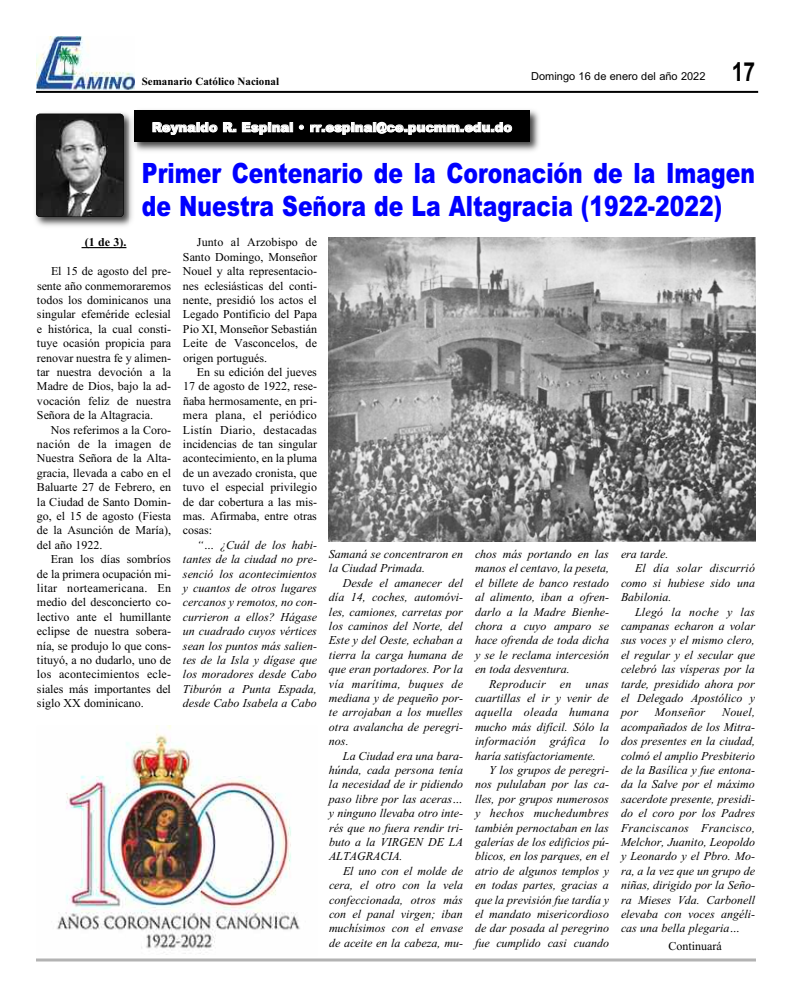
<style>
.page{position:relative;width:792px;height:1008px;background:#fff}
.page>*{position:absolute;margin:0;border:0;box-sizing:border-box;transform-origin:0 0}
.t1{font:900 28px/33.6px "Arial";color:#00f;scale:.78 1}
.t2{font:700 26.2px "Arial";color:#000;scale:.8 1}
.t3{font:900 13px "Arial";letter-spacing:.005em;color:#fff}
.t4{font:italic 12px/14.4px "Times New Roman";color:#000;text-align:justify}
.t5{font:12px/14.4px "Times New Roman";color:#000;text-align:justify}
.t6{font:italic 12px "Times New Roman";letter-spacing:.02em;color:#000}
.t7{font:700 12px "Times New Roman";color:#000}
.t8{font:11px "Arial";color:#000}
.t9{font:700 11px "Times New Roman";color:#000}
</style>
<div class="page">
<hr style="left:36px;top:91px;width:722px;height:2px;background:#000">
<img style="left:36px;top:36px;width:99px;height:54px">
<img style="left:35px;top:110px;width:102px;height:116px">
<img style="left:36px;top:114px;width:88px;height:103px;border-radius:4px">
<div style="left:36px;top:114px;width:88px;height:103px;border:1px solid #000;border-radius:4px"></div>
<img style="left:137px;top:110px;width:402px;height:41px">
<div style="left:134px;top:111px;width:396px;height:31px;background:#000"></div>
<svg style="left:36px;top:958px;width:720px;height:4px;background:#c5c5c5"></svg>
<hr style="left:82px;top:247px;width:44px;height:1px;background:#000">
<img style="left:329px;top:238px;width:427px;height:304px">
<img style="left:36px;top:725px;width:282px;height:231px;border-radius:4px">
<p class="t9" style="left:142px;top:74px;width:139px">Semanario Católico Nacional</p>
<p class="t8" style="left:531px;top:70px;width:176px">Domingo 16 de enero del año 2022</p>
<h2 class="t2" style="left:732px;top:57px;width:31px">17</h2>
<p class="t3" style="left:152px;top:120px;width:362px">Reynaldo R. Espinal • rr.espinal@ce.pucmm.edu.do</p>
<h1 class="t1" style="left:142px;top:156px;width:787px">Primer Centenario de la Coronación de la Imagen de Nuestra Señora de La Altagracia (1922-2022)</h1>
<p class="t7" style="left:85px;top:235px;width:43px">(1 de 3).</p>
<p class="t5" style="left:37px;top:264px;width:136px;text-indent:14px">El 15 de agosto del pre&shy;sente año conmemoraremos todos los dominicanos una singular efeméride eclesial e histórica, la cual consti&shy;tuye ocasión propicia para renovar nuestra fe y alimen&shy;tar nuestra devoción a la Madre de Dios, bajo la ad&shy;vocación feliz de nuestra Señora de la Altagracia.</p>
<p class="t5" style="left:37px;top:422px;width:136px;text-indent:14px">Nos referimos a la Coro&shy;nación de la imagen de Nuestra Señora de la Alta&shy;gracia, llevada a cabo en el Baluarte 27 de Febrero, en la Ciudad de Santo Domin&shy;go, el 15 de agosto (Fiesta de la Asunción de María), del año 1922.</p>
<p class="t5" style="left:37px;top:552px;width:136px;text-indent:14px">Eran los días sombríos de la primera ocupación mi&shy;litar norteamericana. En medio del desconcierto co&shy;lectivo ante el humillante eclipse de nuestra sobera&shy;nía, se produjo lo que cons&shy;tituyó, a no dudarlo, uno de los acontecimientos ecle&shy;siales más importantes del siglo XX dominicano.</p>
<p class="t5" style="left:183px;top:235px;width:136px;text-indent:14px">Junto al Arzobispo de Santo Domingo, Monseñor Nouel y alta representacio&shy;nes eclesiásticas del conti&shy;nente, presidió los actos el Legado Pontificio del Papa Pio XI, Monseñor Sebastián Leite de Vasconcelos, de origen portugués.</p>
<p class="t5" style="left:183px;top:365px;width:136px;text-indent:14px">En su edición del jueves 17 de agosto de 1922, rese&shy;ñaba hermosamente, en pri&shy;mera plana, el periódico Listín Diario, destacadas incidencias de tan singular acontecimiento, en la pluma de un avezado cronista, que tuvo el especial privilegio de dar cobertura a las mis&shy;mas. Afirmaba, entre otras cosas:</p>
<p class="t4" style="left:183px;top:537px;width:136px;text-indent:14px">“… ¿Cuál de los habi&shy;tantes de la ciudad no pre&shy;senció los acontecimientos y cuantos de otros lugares cercanos y remotos, no con&shy;currieron a ellos? Hágase un cuadrado cuyos vértices sean los puntos más salien&shy;tes de la Isla y dígase que los moradores desde Cabo Tiburón a Punta Espada, desde Cabo Isabela a Cabo</p>
<p class="t4" style="left:329px;top:547px;width:136px">Samaná se concentraron en la Ciudad Primada.</p>
<p class="t4" style="left:329px;top:575px;width:136px;text-indent:14px">Desde el amanecer del día 14, coches, automóvi&shy;les, camiones, carretas por los caminos del Norte, del Este y del Oeste, echaban a tierra la carga humana de que eran portadores. Por la vía marítima, buques de mediana y de pequeño por&shy;te arrojaban a los muelles otra avalancha de peregri&shy;nos.</p>
<p class="t4" style="left:329px;top:748px;width:136px;text-indent:14px">La Ciudad era una bara&shy;húnda, cada persona tenía la necesidad de ir pidiendo paso libre por las aceras… y ninguno llevaba otro inte&shy;rés que no fuera rendir tri&shy;buto a la VIRGEN DE LA ALTAGRACIA.</p>
<p class="t4" style="left:329px;top:863px;width:136px;text-indent:14px">El uno con el molde de cera, el otro con la vela confeccionada, otros más con el panal virgen; iban muchísimos con el envase de aceite en la cabeza, mu-</p>
<p class="t4" style="left:475px;top:547px;width:136px">chos más portando en las manos el centavo, la peseta, el billete de banco restado al alimento, iban a ofren&shy;darlo a la Madre Bienhe&shy;chora a cuyo amparo se hace ofrenda de toda dicha y se le reclama intercesión en toda desventura.</p>
<p class="t4" style="left:475px;top:676px;width:136px;text-indent:14px">Reproducir en unas cuartillas el ir y venir de aquella oleada humana mucho más difícil. Sólo la información gráfica lo haría satisfactoriamente.</p>
<p class="t4" style="left:475px;top:763px;width:136px;text-indent:14px">Y los grupos de peregri&shy;nos pululaban por las ca&shy;lles, por grupos numerosos y hechos muchedumbres también pernoctaban en las galerías de los edificios pú&shy;blicos, en los parques, en el atrio de algunos templos y en todas partes, gracias a que la previsión fue tardía y el mandato misericordioso de dar posada al peregrino fue cumplido casi cuando</p>
<p class="t4" style="left:621px;top:547px;width:49px">era tarde.</p>
<p class="t4" style="left:635px;top:561px;width:122px">El día solar discurrió</p>
<p class="t4" style="left:621px;top:575px;width:135px">como si hubiese sido una</p>
<p class="t4" style="left:621px;top:590px;width:52px">Babilonia.</p>
<p class="t6" style="left:635px;top:604px;width:121px">Llegó la noche y las</p>
<p class="t4" style="left:621px;top:619px;width:136px">campanas echaron a volar</p>
<p class="t4" style="left:621px;top:633px;width:135px">sus voces y el mismo clero,</p>
<p class="t4" style="left:621px;top:647px;width:135px">el regular y el secular que</p>
<p class="t4" style="left:621px;top:662px;width:135px">celebró las vísperas por la</p>
<p class="t4" style="left:621px;top:676px;width:135px">tarde, presidido ahora por</p>
<p class="t4" style="left:621px;top:691px;width:136px">el Delegado Apostólico y</p>
<p class="t4" style="left:621px;top:705px;width:19px">por</p>
<p class="t6" style="left:655px;top:705px;width:52px">Monseñor</p>
<p class="t4" style="left:621px;top:705px;width:136px;text-indent:101px">Nouel, acompañados de los Mitra&shy;dos presentes en la ciudad, colmó el amplio Presbiterio de la Basílica y fue entona&shy;da la Salve por el máximo sacerdote presente, presidi&shy;do el coro por los Padres Franciscanos Francisco, Melchor, Juanito, Leopoldo y Leonardo y el Pbro. Mo&shy;ra, a la vez que un grupo de niñas, dirigido por la Seño&shy;ra Mieses Vda. Carbonell elevaba con voces angéli&shy;cas una bella plegaria…</p>
<p class="t5" style="left:668px;top:939px;width:55px">Continuará</p>
</div>
